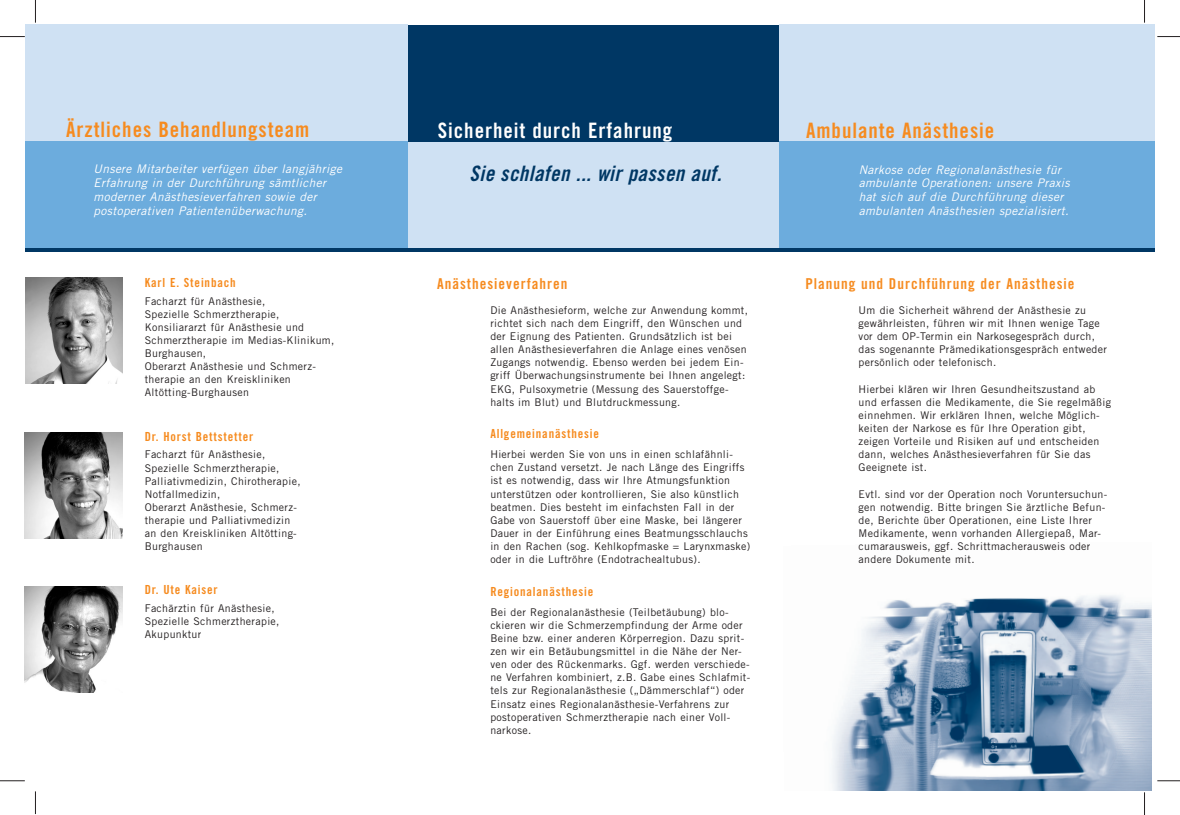
<style>
.page{position:relative;width:1180px;height:815px;background:#fff}
.page>*{position:absolute;margin:0;border:0;box-sizing:border-box;transform-origin:0 0}
.t1{font:21.25px "Trade Gothic Bold Cond Twenty";letter-spacing:.045em;color:#f68b1f}
.t2{font:italic 21.25px "Trade Gothic Bold Cond Twenty";color:#003764}
.t3{font:21.25px "Trade Gothic Bold Cond Twenty";letter-spacing:.045em;color:#fff}
.t4{font:15px "Trade Gothic Bold Cond Twenty";letter-spacing:.065em;color:#f68b1f}
.t5{font:12.5px "Trade Gothic Bold Cond Twenty";letter-spacing:.065em;color:#f68b1f}
.t6{font:italic 11.88px/13.8px "Trade Gothic";color:#fff}
.t7{font:10.62px/13.1px "Trade Gothic";letter-spacing:.03em;color:#231f20}
</style>
<div class="page">
<img style="left:832px;top:595px;width:320px;height:195px">
<div style="left:407px;top:141px;width:373px;height:107px;background:#cfe1f3"></div>
<div style="left:407px;top:25px;width:373px;height:116px;background:#003764"></div>
<hr style="left:407px;top:248px;width:373px;height:4px;background:#003764">
<div style="left:25px;top:25px;width:382px;height:226px;background:#cfe1f3"></div>
<div style="left:780px;top:25px;width:375px;height:145px;background:#cfe1f3"></div>
<div style="left:780px;top:141px;width:375px;height:107px;background:#6cacdd"></div>
<div style="left:25px;top:141px;width:382px;height:110px;background:#6cacdd"></div>
<hr style="left:25px;top:248px;width:382px;height:4px;background:#003764">
<hr style="left:780px;top:248px;width:375px;height:4px;background:#003764">
<img style="left:26px;top:278px;width:96px;height:106px">
<img style="left:25px;top:433px;width:97px;height:105px">
<img style="left:25px;top:586px;width:97px;height:106px">
<svg style="left:35px;top:0;width:1px;height:23px"></svg>
<svg style="left:1144px;top:0;width:1px;height:23px"></svg>
<svg style="left:0;top:36px;width:25px;height:1px"></svg>
<svg style="left:35px;top:791px;width:1px;height:23px"></svg>
<svg style="left:0;top:781px;width:25px;height:1px"></svg>
<svg style="left:1157px;top:36px;width:23px;height:1px"></svg>
<svg style="left:1144px;top:792px;width:1px;height:23px"></svg>
<svg style="left:1157px;top:781px;width:23px;height:1px"></svg>
<h1 class="t1" style="left:66px;top:122px;width:245px">Ärztliches Behandlungsteam</h1>
<h1 class="t3" style="left:438px;top:122px;width:236px">Sicherheit durch Erfahrung</h1>
<h1 class="t1" style="left:806px;top:122px;width:190px">Ambulante Anästhesie</h1>
<p class="t6" style="left:93px;top:163px;width:252px">Unsere Mitarbeiter verfügen über langjährige Erfahrung in der Durchführung sämtlicher moderner Anästhesieverfahren sowie der postoperativen Patientenüberwachung.</p>
<h1 class="t2" style="left:470px;top:165px;width:257px">Sie schlafen ... wir passen auf.</h1>
<p class="t6" style="left:859px;top:164px;width:215px">Narkose oder Regionalanästhesie für ambulante Operationen: unsere Praxis hat sich auf die Durchführung dieser ambulanten Anästhesien spezialisiert.</p>
<p class="t5" style="left:145px;top:278px;width:92px">Karl E. Steinbach</p>
<h2 class="t4" style="left:437px;top:278px;width:132px">Anästhesieverfahren</h2>
<h2 class="t4" style="left:806px;top:278px;width:271px">Planung und Durchführung der Anästhesie</h2>
<p class="t7" style="left:145px;top:295px;width:191px">Facharzt für Anästhesie,<br>Spezielle Schmerztherapie,<br>Konsiliararzt für Anästhesie und<br>Schmerztherapie im Medias-Klinikum,<br>Burghausen,<br>Oberarzt Anästhesie und Schmerz&shy;therapie an den Kreiskliniken<br>Altötting-Burghausen</p>
<p class="t5" style="left:145px;top:432px;width:110px">Dr. Horst Bettstetter</p>
<p class="t7" style="left:145px;top:449px;width:157px">Facharzt für Anästhesie,<br>Spezielle Schmerztherapie,<br>Palliativmedizin, Chirotherapie,<br>Notfallmedizin,<br>Oberarzt Anästhesie, Schmerz&shy;therapie und Palliativmedizin an den Kreiskliniken Altötting-<br>Burghausen</p>
<p class="t7" style="left:490px;top:304px;width:259px">Die Anästhesieform, welche zur Anwendung kommt, richtet sich nach dem Eingriff, den Wünschen und der Eignung des Patienten. Grundsätzlich ist bei allen Anästhesieverfahren die Anlage eines venösen Zugangs notwendig. Ebenso werden bei jedem Ein&shy;griff Überwachungsinstrumente bei Ihnen angelegt:<br>EKG, Pulsoxymetrie (Messung des Sauerstoffge&shy;halts im Blut) und Blutdruckmessung.</p>
<p class="t5" style="left:490px;top:429px;width:110px">Allgemeinanästhesie</p>
<p class="t7" style="left:490px;top:449px;width:261px">Hierbei werden Sie von uns in einen schlafähnli&shy;chen Zustand versetzt. Je nach Länge des Eingriffs ist es notwendig, dass wir Ihre Atmungsfunktion unterstützen oder kontrollieren, Sie also künstlich beatmen. Dies besteht im einfachsten Fall in der Gabe von Sauerstoff über eine Maske, bei längerer Dauer in der Einführung eines Beatmungsschlauchs in den Rachen (sog. Kehlkopfmaske = Larynxmaske) oder in die Luftröhre (Endotrachealtubus).</p>
<p class="t7" style="left:859px;top:304px;width:250px">Um die Sicherheit während der Anästhesie zu gewährleisten, führen wir mit Ihnen wenige Tage vor dem OP-Termin ein Narkosegespräch durch, das sogenannte Prämedikationsgespräch entweder persönlich oder telefonisch.</p>
<p class="t7" style="left:859px;top:383px;width:254px">Hierbei klären wir Ihren Gesundheitszustand ab und erfassen die Medikamente, die Sie regelmäßig einnehmen. Wir erklären Ihnen, welche Möglich&shy;keiten der Narkose es für Ihre Operation gibt, zeigen Vorteile und Risiken auf und entscheiden dann, welches Anästhesieverfahren für Sie das Geeignete ist.</p>
<p class="t7" style="left:859px;top:488px;width:250px">Evtl. sind vor der Operation noch Voruntersuchun&shy;gen notwendig. Bitte bringen Sie ärztliche Befun&shy;de, Berichte über Operationen, eine Liste Ihrer Medikamente, wenn vorhanden Allergiepaß, Mar&shy;cumarausweis, ggf. Schrittmacherausweis oder andere Dokumente mit.</p>
<p class="t5" style="left:145px;top:585px;width:74px">Dr. Ute Kaiser</p>
<p class="t5" style="left:490px;top:587px;width:105px">Regionalanästhesie</p>
<p class="t7" style="left:145px;top:603px;width:136px">Fachärztin für Anästhesie,<br>Spezielle Schmerztherapie,<br>Akupunktur</p>
<p class="t7" style="left:490px;top:606px;width:262px">Bei der Regionalanästhesie (Teilbetäubung) blo&shy;ckieren wir die Schmerzempfindung der Arme oder Beine bzw. einer anderen Körperregion. Dazu sprit&shy;zen wir ein Betäubungsmittel in die Nähe der Ner&shy;ven oder des Rückenmarks. Ggf. werden verschiede&shy;ne Verfahren kombiniert, z.B. Gabe eines Schlafmit&shy;tels zur Regionalanästhesie („Dämmerschlaf“) oder Einsatz eines Regionalanästhesie-Verfahrens zur postoperativen Schmerztherapie nach einer Voll&shy;narkose.</p>
</div>
